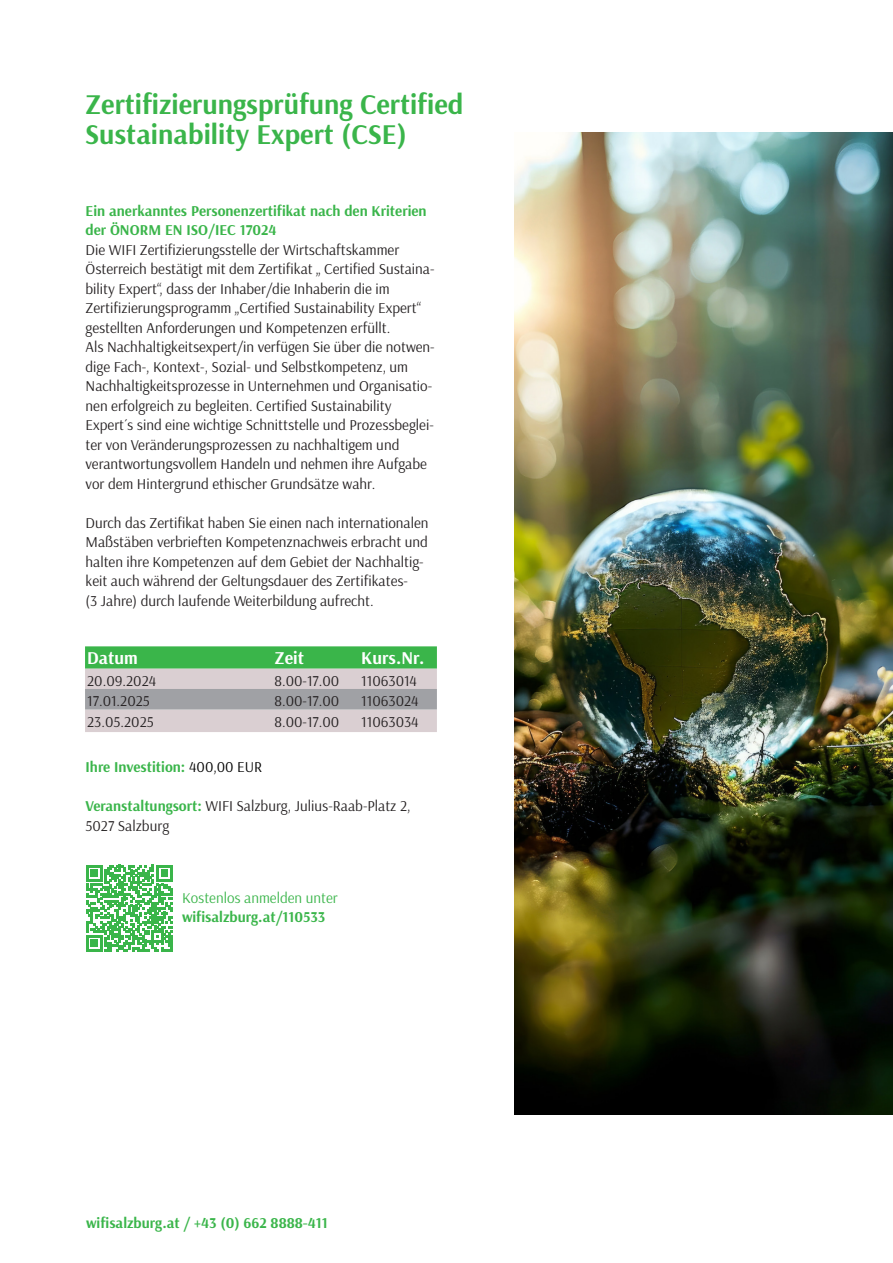
<style>
.page{position:relative;width:893px;height:1263px;background:#fff}
.page>*{position:absolute;margin:0;border:0;box-sizing:border-box;transform-origin:0 0}
.Grundtext{font:700 28.5px "Arsenal";color:#3ab54a}
.t1{font:700 18px "Arsenal";color:#fff}
.Grundtext-2{font:15px/19.5px "Arsenal";color:#231f20}
.Grundtext-3{font:700 15px/19.5px "Arsenal";color:#3ab54a}
.Überschrift_grün{font:15px/19.5px "Arsenal";color:#3ab54a}
.s1{font-weight:400;color:#000}
.s2{font-weight:700;color:#3ab54a}
.s3{font-weight:700}
</style>
<div class="page">
<svg style="left:85px;top:646px;width:352px;height:86px;background:#a3bda4"></svg>
<svg style="left:86px;top:865px;width:87px;height:87px"></svg>
<hr style="left:170px;top:935px;width:3px;height:17px;background:#3ab54a">
<img style="left:514px;top:133px;width:379px;height:981px">
<p class="Grundtext" style="left:85px;top:84px;width:380px">Zertifizierungsprüfung Certified</p>
<p class="Grundtext" style="left:85px;top:114px;width:324px">Sustainability Expert (CSE)</p>
<p class="Grundtext-3" style="left:86px;top:201px;width:343px">Ein anerkanntes Personenzertifikat nach den Kriterien der ÖNORM EN ISO/IEC 17024</p>
<p class="Grundtext-2" style="left:86px;top:240px;width:350px">Die WIFI Zertifizierungsstelle der Wirtschaftskammer Österreich bestätigt mit dem Zertifikat „ Certified Sustaina&shy;bility Expert“, dass der Inhaber/die Inhaberin die im Zertifizierungsprogramm „Certified Sustainability Expert“ gestellten Anforderungen und Kompetenzen erfüllt.</p>
<p class="Grundtext-2" style="left:86px;top:337px;width:351px">Als Nachhaltigkeitsexpert/in verfügen Sie über die notwen&shy;dige Fach-, Kontext-, Sozial- und Selbstkompetenz, um Nachhaltigkeitsprozesse in Unternehmen und Organisatio&shy;nen erfolgreich zu begleiten. Certified Sustainability Expert´s sind eine wichtige Schnittstelle und Prozessbeglei&shy;ter von Veränderungsprozessen zu nachhaltigem und verantwortungsvollem Handeln und nehmen ihre Aufgabe vor dem Hintergrund ethischer Grundsätze wahr.</p>
<p class="Grundtext-2" style="left:86px;top:513px;width:345px">Durch das Zertifikat haben Sie einen nach internationalen Maßstäben verbrieften Kompetenznachweis erbracht und halten ihre Kompetenzen auf dem Gebiet der Nachhaltig&shy;keit auch während der Geltungsdauer des Zertifikates-</p>
<p class="Grundtext-2" style="left:86px;top:591px;width:290px">(3 Jahre) durch laufende Weiterbildung aufrecht.</p>
<p class="t1" style="left:87px;top:645px;width:52px">Datum</p>
<p class="t1" style="left:275px;top:645px;width:31px">Zeit</p>
<p class="t1" style="left:361px;top:645px;width:65px">Kurs.Nr.</p>
<p class="Grundtext-2" style="left:87px;top:671px;width:71px">20.09.2024</p>
<p class="Grundtext-2" style="left:275px;top:671px;width:66px">8.00-17.00</p>
<p class="Grundtext-2" style="left:361px;top:671px;width:57px">11063014</p>
<p class="Grundtext-2" style="left:87px;top:691px;width:64px">17.01.2025</p>
<p class="Grundtext-2" style="left:275px;top:691px;width:66px">8.00-17.00</p>
<p class="Grundtext-2" style="left:361px;top:691px;width:59px">11063024</p>
<p class="Grundtext-2" style="left:87px;top:711px;width:68px">23.05.2025</p>
<p class="Grundtext-2" style="left:275px;top:711px;width:66px">8.00-17.00</p>
<p class="Grundtext-2" style="left:361px;top:711px;width:59px">11063034</p>
<p class="Grundtext-3" style="left:86px;top:757px;width:178px">Ihre Investition: <span class="s1">400,00 EUR</span></p>
<p class="Grundtext-2" style="left:86px;top:796px;width:326px"><span class="s2">Veranstaltungsort:</span> WIFI Salzburg, Julius-Raab-Platz 2,<br>5027 Salzburg</p>
<p class="Überschrift_grün" style="left:182px;top:887px;width:157px">Kostenlos anmelden unter <span class="s3">wifisalzburg.at/110533</span></p>
<p class="Grundtext-3" style="left:86px;top:1213px;width:243px">wifisalzburg.at / +43 (0) 662 8888-411</p>
</div>
